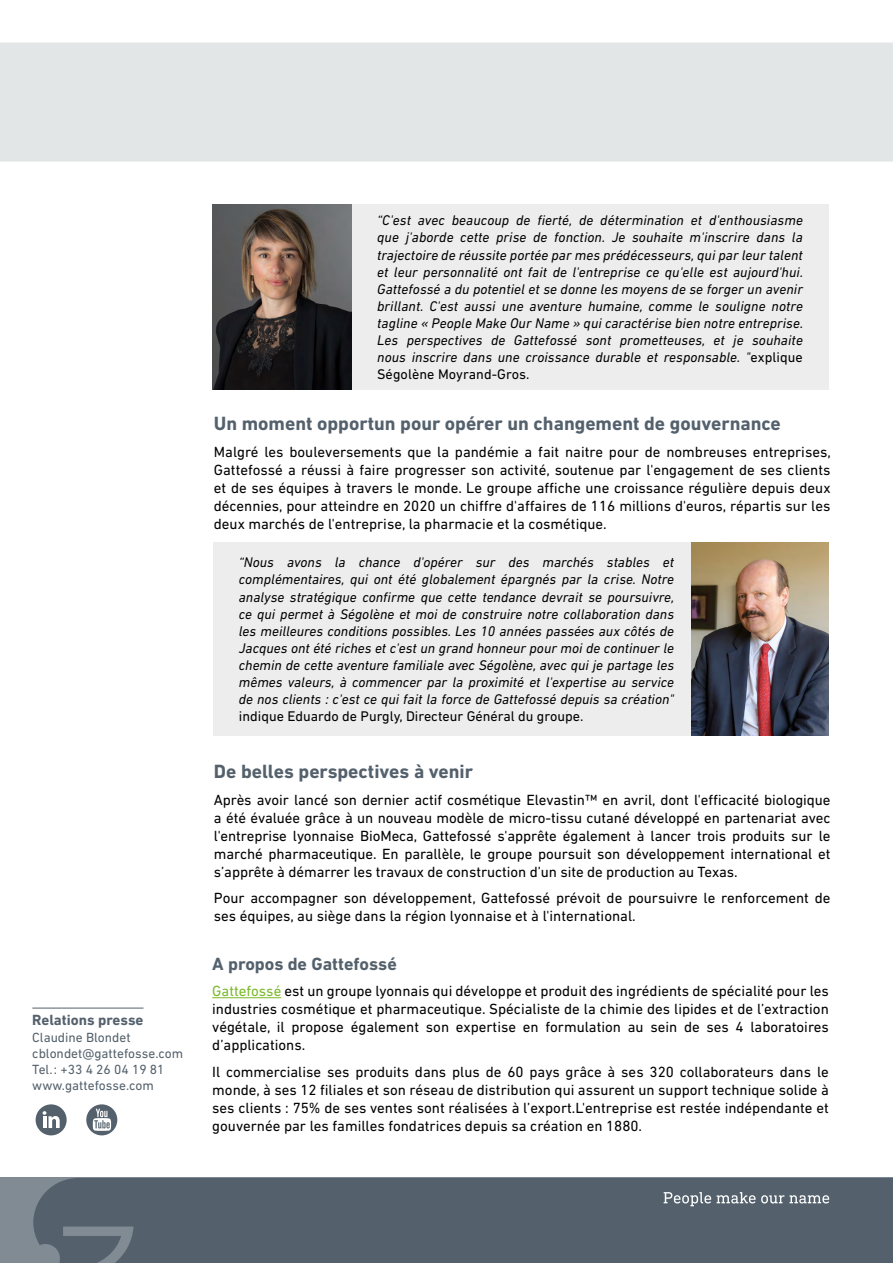
<style>
.page{position:relative;width:893px;height:1263px;background:#fff}
.page>*{position:absolute;margin:0;border:0;box-sizing:border-box;transform-origin:0 0}
.t1{font:700 19.5px "DIN Next LT Pro";color:#54616c}
.t2{font:700 18px "DIN Next LT Pro";color:#54616c}
.t3{font:15px/18px "DIN Next LT Pro";color:#000;text-align:justify}
.t4{font:700 15px "DIN Next LT Pro";color:#54616c}
.t5{font:italic 14.25px/17.1px "DIN Next LT Pro";color:#000;text-align:justify}
.t6{font:14.25px "DIN Next LT Pro";color:#000}
.t7{font:13.5px/16.2px "DIN Next LT Pro";color:#54616c}
.s1{font-style:normal}
.s2{color:#7ab929}
</style>
<div class="page">
<div style="left:0;top:43px;width:893px;height:119px;background:#e3e6e6"></div>
<hr style="left:212px;top:997px;width:69px;height:1px;background:#7ab929">
<div style="left:352px;top:204px;width:476px;height:186px;background:#ededed"></div>
<img style="left:213px;top:204px;width:139px;height:186px">
<div style="left:213px;top:542px;width:616px;height:194px;background:#ededed"></div>
<img style="left:691px;top:542px;width:138px;height:194px">
<div style="left:0;top:1178px;width:893px;height:85px;background:#54616c"></div>
<svg style="left:664px;top:1192px;width:165px;height:14px;background:#7c868e"></svg>
<div style="left:86px;top:1104px;width:31px;height:31px;background:#54616c;border-radius:50%"></div>
<svg style="left:93px;top:1109px;width:18px;height:22px"></svg>
<div style="left:36px;top:1104px;width:31px;height:31px;background:#54616c;border-radius:50%"></div>
<svg style="left:43px;top:1111px;width:17px;height:17px"></svg>
<hr style="left:32px;top:1008px;width:111px;height:1px;background:#54616c">
<p class="t4" style="left:32px;top:1011px;width:113px">Relations presse</p>
<p class="t7" style="left:32px;top:1029px;width:152px">Claudine Blondet cblondet@gattefosse.com<br>Tel.: +33 4 26 04 19 81 www.gattefosse.com</p>
<p class="t5" style="left:377px;top:212px;width:428px">“C'est avec beaucoup de fierté, de détermination et d'enthousiasme que j'aborde cette prise de fonction. Je souhaite m'inscrire dans la trajectoire de réussite portée par mes prédécesseurs, qui par leur talent et leur personnalité ont fait de l'entreprise ce qu'elle est aujourd'hui.<br>Gattefossé a du potentiel et se donne les moyens de se forger un avenir brillant. C'est aussi une aventure humaine, comme le souligne notre tagline « People Make Our Name » qui caractérise bien notre entreprise.<br>Les perspectives de Gattefossé sont prometteuses, et je souhaite nous inscrire dans une croissance durable et responsable. "<span class="s1">explique Ségolène Moyrand-Gros.</span></p>
<h1 class="t1" style="left:214px;top:412px;width:568px">Un moment opportun pour opérer un changement de gouvernance</h1>
<p class="t3" style="left:214px;top:442px;width:618px">Malgré les bouleversements que la pandémie a fait naitre pour de nombreuses entreprises, Gattefossé a réussi à faire progresser son activité, soutenue par l'engagement de ses clients et de ses équipes à travers le monde. Le groupe affiche une croissance régulière depuis deux décennies, pour atteindre en 2020 un chiffre d'affaires de 116 millions d'euros, répartis sur les deux marchés de l'entreprise, la pharmacie et la cosmétique.</p>
<p class="t5" style="left:239px;top:554px;width:437px">“Nous avons la chance d'opérer sur des marchés stables et complémentaires, qui ont été globalement épargnés par la crise. Notre analyse stratégique confirme que cette tendance devrait se poursuivre, ce qui permet à Ségolène et moi de construire notre collaboration dans les meilleures conditions possibles. Les 10 années passées aux côtés de Jacques ont été riches et c'est un grand honneur pour moi de continuer le chemin de cette aventure familiale avec Ségolène, avec qui je partage les mêmes valeurs, à commencer par la proximité et l'expertise au service de nos clients : c'est ce qui fait la force de Gattefossé depuis sa création"</p>
<p class="t6" style="left:239px;top:708px;width:346px">indique Eduardo de Purgly, Directeur Général du groupe.</p>
<h1 class="t1" style="left:214px;top:760px;width:261px">De belles perspectives à venir</h1>
<p class="t3" style="left:214px;top:791px;width:618px">Après avoir lancé son dernier actif cosmétique Elevastin™ en avril, dont l'efficacité biologique a été évaluée grâce à un nouveau modèle de micro-tissu cutané développé en partenariat avec l'entreprise lyonnaise BioMeca, Gattefossé s'apprête également à lancer trois produits sur le marché pharmaceutique. En parallèle, le groupe poursuit son développement international et s’apprête à démarrer les travaux de construction d’un site de production au Texas.</p>
<p class="t3" style="left:214px;top:889px;width:618px">Pour accompagner son développement, Gattefossé prévoit de poursuivre le renforcement de ses équipes, au siège dans la région lyonnaise et à l'international.</p>
<p class="t2" style="left:212px;top:953px;width:186px">A propos de Gattefossé</p>
<p class="t3" style="left:212px;top:982px;width:618px"><span class="s2">Gattefossé</span> est un groupe lyonnais qui développe et produit des ingrédients de spécialité pour les industries cosmétique et pharmaceutique. Spécialiste de la chimie des lipides et de l’extraction végétale, il propose également son expertise en formulation au sein de ses 4 laboratoires d’applications.</p>
<p class="t3" style="left:212px;top:1062px;width:618px">Il commercialise ses produits dans plus de 60 pays grâce à ses 320 collaborateurs dans le monde, à ses 12 filiales et son réseau de distribution qui assurent un support technique solide à ses clients : 75% de ses ventes sont réalisées à l’export.L'entreprise est restée indépendante et gouvernée par les familles fondatrices depuis sa création en 1880.</p>
</div>
